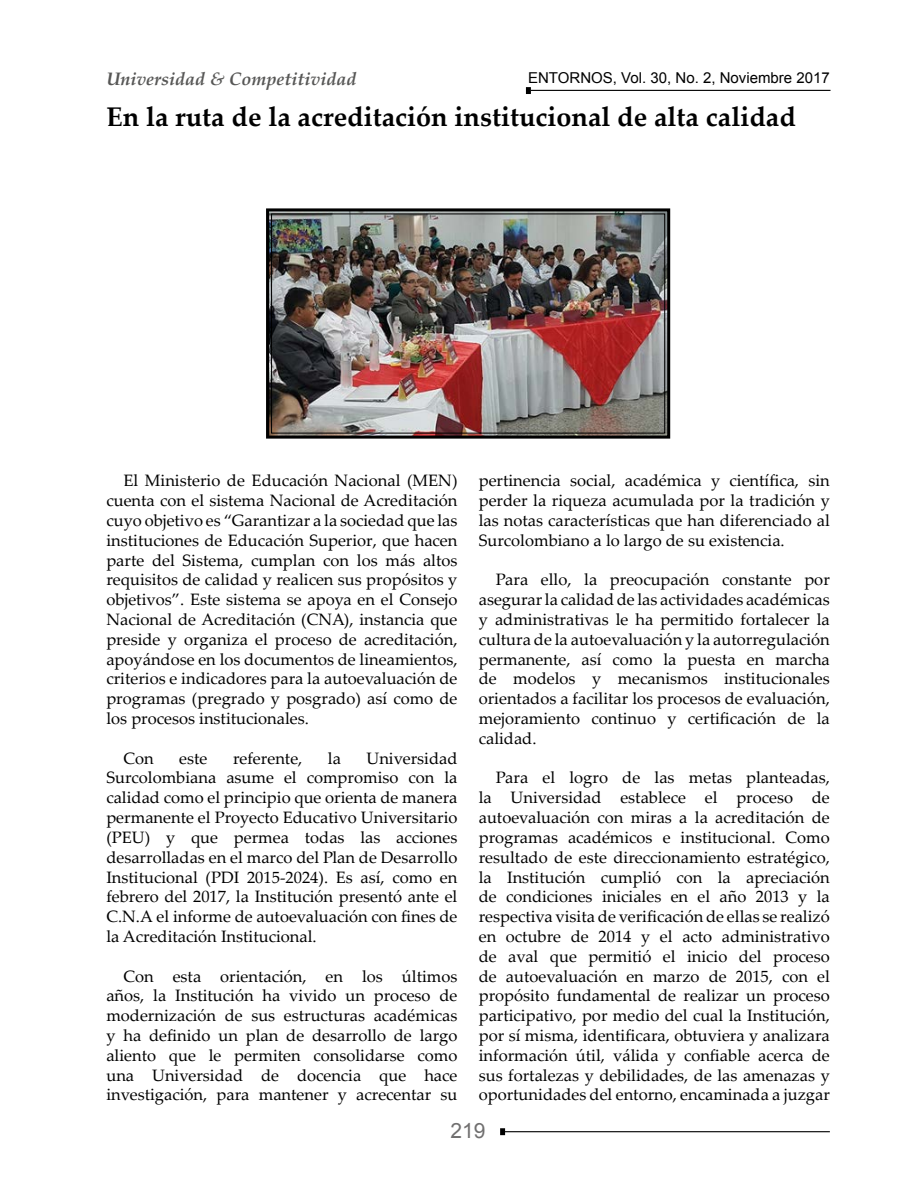
<style>
.page{position:relative;width:915px;height:1191px;background:#fff}
.page>*{position:absolute;margin:0;border:0;box-sizing:border-box;transform-origin:0 0}
.t1{font:700 27px "Palatino Linotype";color:#000}
.t2{font:21px "Arial";color:#706f6f}
.t3{font:italic 700 18px "Palatino Linotype";color:#575756}
.t4{font:16.5px/19.8px "Palatino Linotype";color:#000;text-align:justify}
.t5{font:15px "Arial";color:#000}
</style>
<div class="page">
<hr style="left:530px;top:90px;width:300px;height:1px;background:#000">
<svg style="left:525px;top:87px;width:5px;height:7px"></svg>
<hr style="left:502px;top:1131px;width:327px;height:1px;background:#000">
<svg style="left:500px;top:1128px;width:5px;height:7px"></svg>
<img style="left:266px;top:208px;width:405px;height:231px">
<div style="left:271px;top:213px;width:394px;height:220px;border:1px solid #000"></div>
<p class="t3" style="left:106px;top:66px;width:252px">Universidad &amp; Competitividad</p>
<p class="t5" style="left:528px;top:68px;width:303px">ENTORNOS, Vol. 30, No. 2, Noviembre 2017</p>
<h1 class="t1" style="left:106px;top:98px;width:690px">En la ruta de la acreditación institucional de alta calidad</h1>
<p class="t4" style="left:106px;top:470px;width:352px;text-indent:17px">El Ministerio de Educación Nacional (MEN) cuenta con el sistema Nacional de Acreditación cuyo objetivo es “Garantizar a la sociedad que las instituciones de Educación Superior, que hacen parte del Sistema, cumplan con los más altos requisitos de calidad y realicen sus propósitos y objetivos”. Este sistema se apoya en el Consejo Nacional de Acreditación (CNA), instancia que preside y organiza el proceso de acreditación, apoyándose en los documentos de lineamientos, criterios e indicadores para la autoevaluación de programas (pregrado y posgrado) así como de los procesos institucionales.</p>
<p class="t4" style="left:123px;top:747px;width:32px">Con</p>
<p class="t4" style="left:179px;top:747px;width:30px">este</p>
<p class="t4" style="left:233px;top:747px;width:71px">referente,</p>
<p class="t4" style="left:328px;top:747px;width:15px">la</p>
<p class="t4" style="left:106px;top:747px;width:352px;text-indent:260px">Universidad Surcolombiana asume el compromiso con la calidad como el principio que orienta de manera permanente el Proyecto Educativo Universitario (PEU) y que permea todas las acciones desarrolladas en el marco del Plan de Desarrollo Institucional (PDI 2015-2024). Es así, como en febrero del 2017, la Institución presentó ante el C.N.A el informe de autoevaluación con fines de la Acreditación Institucional.</p>
<p class="t4" style="left:106px;top:965px;width:352px;text-indent:17px">Con esta orientación, en los últimos años, la Institución ha vivido un proceso de modernización de sus estructuras académicas y ha definido un plan de desarrollo de largo aliento que le permiten consolidarse como una Universidad de docencia que hace investigación, para mantener y acrecentar su</p>
<p class="t4" style="left:478px;top:470px;width:352px">pertinencia social, académica y científica, sin perder la riqueza acumulada por la tradición y las notas características que han diferenciado al Surcolombiano a lo largo de su existencia.</p>
<p class="t4" style="left:478px;top:569px;width:352px;text-indent:17px">Para ello, la preocupación constante por asegurar la calidad de las actividades académicas y administrativas le ha permitido fortalecer la cultura de la autoevaluación y la autorregulación permanente, así como la puesta en marcha de modelos y mecanismos institucionales orientados a facilitar los procesos de evaluación, mejoramiento continuo y certificación de la calidad.</p>
<p class="t4" style="left:478px;top:767px;width:352px;text-indent:17px">Para el logro de las metas planteadas, la Universidad establece el proceso de autoevaluación con miras a la acreditación de programas académicos e institucional. Como resultado de este direccionamiento estratégico, la Institución cumplió con la apreciación de condiciones iniciales en el año 2013 y la respectiva visita de verificación de ellas se realizó en octubre de 2014 y el acto administrativo de aval que permitió el inicio del proceso de autoevaluación en marzo de 2015, con el propósito fundamental de realizar un proceso participativo, por medio del cual la Institución, por sí misma, identificara, obtuviera y analizara información útil, válida y confiable acerca de sus fortalezas y debilidades, de las amenazas y oportunidades del entorno, encaminada a juzgar</p>
<p class="t2" style="left:450px;top:1116px;width:37px">219</p>
</div>
